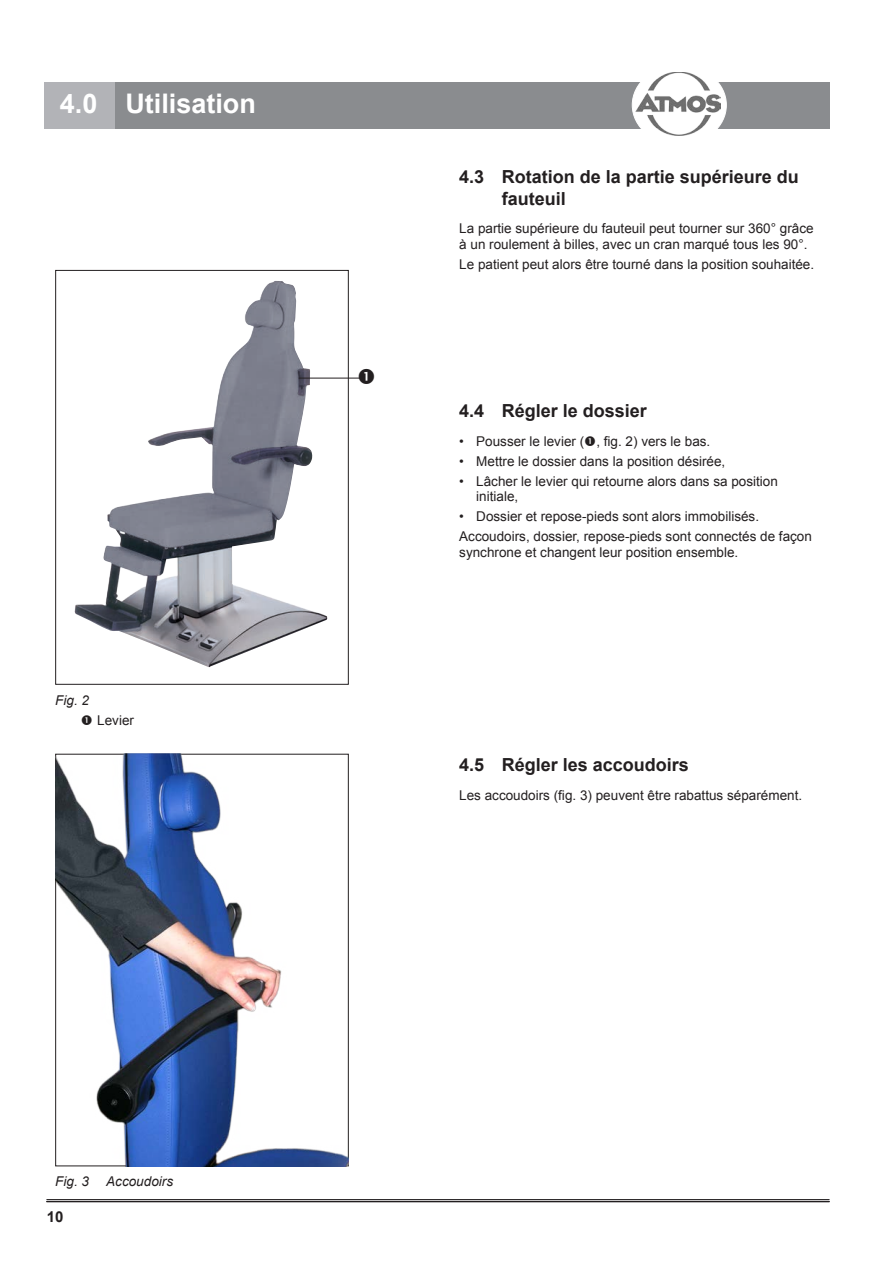
<style>
.page{position:relative;width:893px;height:1263px;background:#fff}
.page>*{position:absolute;margin:0;border:0;box-sizing:border-box;transform-origin:0 0}
.t1{font:700 27px "Arial";color:#fff}
.t2{font:700 18px/21.6px "Arial";color:#231f20}
.t3{font:700 15px "Arial";color:#231f20}
.t4{font:13.5px/15.8px "Arial";color:#231f20}
.t5{font:italic 13.5px "Arial";color:#231f20}
</style>
<div class="page">
<hr style="left:47px;top:1199px;width:782px;height:1px;background:#231f20">
<hr style="left:47px;top:1201px;width:782px;height:1px;background:#231f20">
<div style="left:115px;top:82px;width:714px;height:47px;background:#8a8c8f"></div>
<div style="left:45px;top:82px;width:70px;height:47px;background:#b2b3b7"></div>
<div style="left:632px;top:65px;width:94px;height:80px;background:#fff;border-radius:50%"></div>
<img style="left:635px;top:72px;width:85px;height:64px">
<img style="left:55px;top:754px;width:294px;height:412px">
<img style="left:74px;top:281px;width:253px;height:386px">
<div style="left:55px;top:270px;width:294px;height:415px;border:1px solid #231f20"></div>
<hr style="left:299px;top:378px;width:61px;height:1px;background:#231f20">
<h1 class="t1" style="left:60px;top:86px;width:198px">4.0 Utilisation</h1>
<p class="t5" style="left:55px;top:692px;width:35px">Fig. 2</p>
<p class="t4" style="left:97px;top:713px;width:38px">Levier</p>
<p class="t5" style="left:55px;top:1172px;width:35px">Fig. 3</p>
<p class="t5" style="left:106px;top:1172px;width:68px">Accoudoirs</p>
<p class="t3" style="left:47px;top:1207px;width:18px">10</p>
<h2 class="t2" style="left:502px;top:167px;width:299px;text-indent:-43px">4.3 Rotation de la partie supérieure du fauteuil</h2>
<p class="t4" style="left:459px;top:221px;width:356px">La partie supérieure du fauteuil peut tourner sur 360° grâce à un roulement à billes, avec un cran marqué tous les 90°.</p>
<p class="t4" style="left:459px;top:257px;width:356px">Le patient peut alors être tourné dans la position souhaitée.</p>
<h2 class="t2" style="left:459px;top:400px;width:189px">4.4 Régler le dossier</h2>
<p class="t4" style="left:459px;top:433px;width:253px">• Pousser le levier ( , fig. 2) vers le bas.</p>
<p class="t4" style="left:459px;top:453px;width:268px">• Mettre le dossier dans la position désirée,</p>
<p class="t4" style="left:476px;top:473px;width:303px;text-indent:-17px">• Lâcher le levier qui retourne alors dans sa position initiale,</p>
<p class="t4" style="left:459px;top:507px;width:354px;line-height:20px">• Dossier et repose-pieds sont alors immobilisés.<br>Accoudoirs, dossier, repose-pieds sont connectés de façon</p>
<p class="t4" style="left:459px;top:545px;width:281px">synchrone et changent leur position ensemble.</p>
<h2 class="t2" style="left:459px;top:755px;width:231px">4.5 Régler les accoudoirs</h2>
<p class="t4" style="left:459px;top:787px;width:344px">Les accoudoirs (fig. 3) peuvent être rabattus séparément.</p>
</div>
